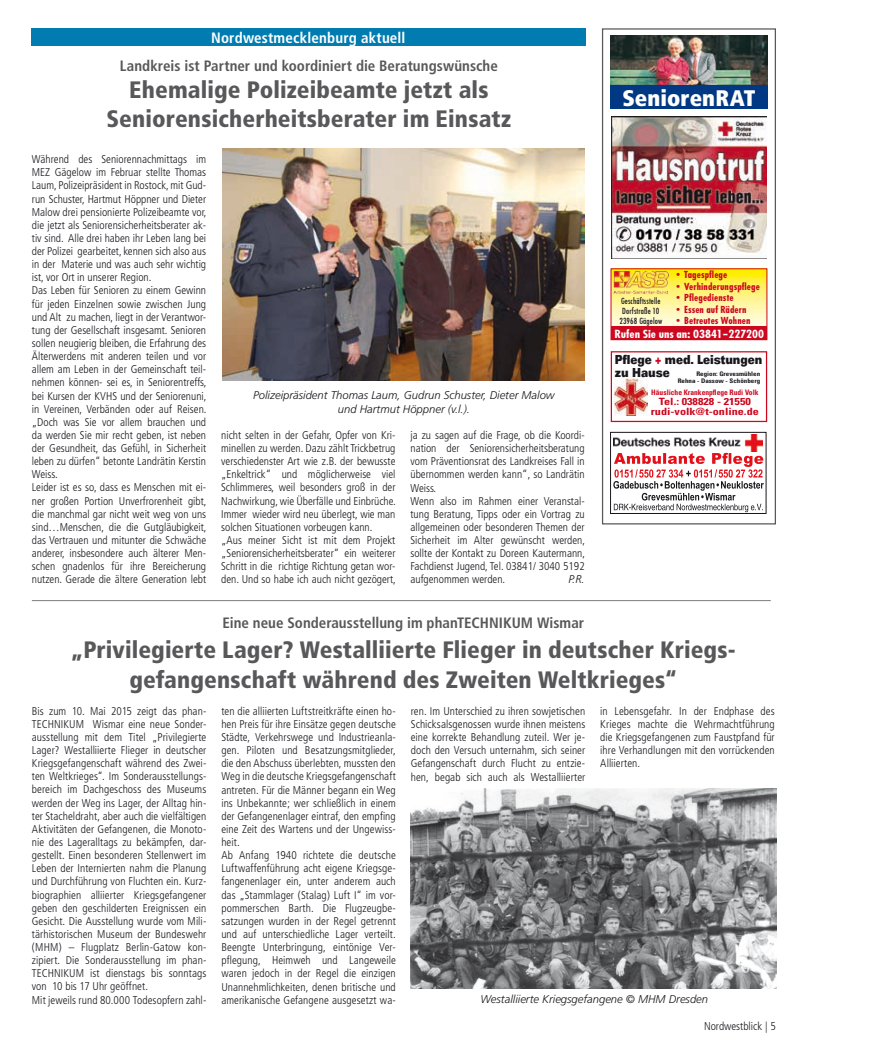
<style>
.page{position:relative;width:877px;height:1049px;background:#fff}
.page>*{position:absolute;margin:0;border:0;box-sizing:border-box;transform-origin:0 0}
.t1{font:900 condensed 23.75px/28.8px "Frutiger";letter-spacing:.005em;color:#58585a;text-align:center}
.t2{font:900 condensed 22.5px "Frutiger";letter-spacing:.005em;color:#fff}
.t3{font:700 condensed 15px "Frutiger";color:#58585a}
.t4{font:700 condensed 15px "Frutiger";letter-spacing:.01em;color:#fff}
.t5{font:900 expanded 12.5px/12.5px "Univers";color:#1a171c;scale:.66 1}
.t6{font:700 12.38px "Function Cond";color:#fff;scale:1.11 1}
.t7{font:300 condensed 11.25px/13.1px "Frutiger";color:#1a171c}
.t8{font:italic 300 11.25px/13.1px "Frutiger";color:#1a171c;text-align:center}
.t9{font:700 10.75px "Function Cond";letter-spacing:.01em;color:#cd071e;scale:1.04 1}
.t10{font:700 condensed 10px/10px "Univers";color:#cd071e;text-align:center;scale:1.22 1}
.t11{font:9.25px/9.6px "Function Cond";letter-spacing:.01em;color:#1a171c;text-align:center}
.t12{font:700 condensed 7.5px "Univers";color:#cd071e}
.t13{font:700 condensed 6.25px/6.2px "Univers";color:#1a171c;text-align:right;scale:1.12 1}
.s1{color:#cd071e}
</style>
<div class="page">
<div style="left:602px;top:28px;width:174px;height:496px;border:1px solid #58585a"></div>
<img style="left:614px;top:378px;width:33px;height:37px">
<div style="left:611px;top:351px;width:156px;height:71px;border:1px solid #cd071e"></div>
<svg style="left:613px;top:270px;width:152px;height:57px;background:#fdf08b"></svg>
<img style="left:614px;top:271px;width:55px;height:23px">
<div style="left:611px;top:327px;width:156px;height:13px;background:#cd071e"></div>
<div style="left:611px;top:268px;width:156px;height:72px;border:1px solid #cd071e"></div>
<img style="left:611px;top:117px;width:156px;height:141px">
<div style="left:32px;top:28px;width:554px;height:18px;background:#007cb0"></div>
<img style="left:610px;top:35px;width:158px;height:50px">
<div style="left:610px;top:85px;width:158px;height:23px;background:#003883"></div>
<img style="left:614px;top:434px;width:149px;height:18px">
<div style="left:610px;top:432px;width:156px;height:82px;border:1px solid #1a171c"></div>
<svg style="left:613px;top:453px;width:151px;height:59px"></svg>
<hr style="left:32px;top:600px;width:739px;height:1px;background:#7c7d7f">
<img style="left:223px;top:149px;width:361px;height:232px">
<img style="left:411px;top:788px;width:365px;height:201px">
<h3 class="t4" style="left:211px;top:29px;width:196px">Nordwestmecklenburg aktuell</h3>
<h3 class="t3" style="left:120px;top:57px;width:379px">Landkreis ist Partner und koordiniert die Beratungswünsche</h3>
<h1 class="t1" style="left:107px;top:75px;width:406px">Ehemalige Polizeibeamte jetzt als<br>Seniorensicherheitsberater im Einsatz</h1>
<p class="t7" style="left:32px;top:153px;width:176px">Während des Seniorennachmittags im MEZ Gägelow im Februar stellte Thomas Laum, Polizeipräsident in Rostock, mit Gud&shy;run Schuster, Hartmut Höppner und Dieter Malow drei pensionierte Polizeibeamte vor, die jetzt als Seniorensicherheitsberater ak&shy;tiv sind. Alle drei haben ihr Leben lang bei der Polizei gearbeitet, kennen sich also aus in der Materie und was auch sehr wichtig ist, vor Ort in unserer Region.<br>Das Leben für Senioren zu einem Gewinn für jeden Einzelnen sowie zwischen Jung und Alt zu machen, liegt in der Verantwor&shy;tung der Gesellschaft insgesamt. Senioren sollen neugierig bleiben, die Erfahrung des Älterwerdens mit anderen teilen und vor allem am Leben in der Gemeinschaft teil&shy;nehmen können- sei es, in Seniorentreffs, bei Kursen der KVHS und der Seniorenuni, in Vereinen, Verbänden oder auf Reisen. „Doch was Sie vor allem brauchen und da werden Sie mir recht geben, ist neben der Gesundheit, das Gefühl, in Sicherheit leben zu dürfen“ betonte Landrätin Kerstin Weiss.<br>Leider ist es so, dass es Menschen mit ei&shy;ner großen Portion Unverfrorenheit gibt, die manchmal gar nicht weit weg von uns sind…Menschen, die die Gutgläubigkeit, das Vertrauen und mitunter die Schwäche anderer, insbesondere auch älterer Men&shy;schen gnadenlos für ihre Bereicherung nutzen. Gerade die ältere Generation lebt</p>
<p class="t8" style="left:253px;top:389px;width:303px">Polizeipräsident Thomas Laum, Gudrun Schuster, Dieter Malow und Hartmut Höppner (v.l.).</p>
<p class="t7" style="left:221px;top:429px;width:176px">nicht selten in der Gefahr, Opfer von Kri&shy;minellen zu werden. Dazu zählt Trickbetrug verschiedenster Art wie z.B. der bewusste „Enkeltrick“ und möglicherweise viel Schlimmeres, weil besonders groß in der Nachwirkung, wie Überfälle und Einbrüche.<br>Immer wieder wird neu überlegt, wie man solchen Situationen vorbeugen kann. „Aus meiner Sicht ist mit dem Projekt „Seniorensicherheitsberater“ ein weiterer Schritt in die richtige Richtung getan wor&shy;den. Und so habe ich auch nicht gezögert,</p>
<p class="t7" style="left:410px;top:429px;width:176px">ja zu sagen auf die Frage, ob die Koordi&shy;nation der Seniorensicherheitsberatung vom Präventionsrat des Landkreises Fall in übernommen werden kann“, so Landrätin Weiss.<br>Wenn also im Rahmen einer Veranstal&shy;tung Beratung, Tipps oder ein Vortrag zu allgemeinen oder besonderen Themen der Sicherheit im Alter gewünscht werden, sollte der Kontakt zu Doreen Kautermann, Fachdienst Jugend, Tel. 03841/ 3040 5192 aufgenommen werden.</p>
<p class="t8" style="left:568px;top:573px;width:18px">P.R.</p>
<h2 class="t2" style="left:622px;top:84px;width:134px">SeniorenRAT</h2>
<p class="t9" style="left:674px;top:268px;width:53px">• Tagespflege</p>
<p class="t9" style="left:674px;top:280px;width:84px">• Verhinderungspflege</p>
<p class="t9" style="left:674px;top:291px;width:58px">• Pflegedienste</p>
<p class="t9" style="left:674px;top:303px;width:71px">• Essen auf Rädern</p>
<p class="t9" style="left:674px;top:314px;width:75px">• Betreutes Wohnen</p>
<p class="t11" style="left:619px;top:297px;width:44px">Geschäftsstelle<br>Dorfstraße 10<br>23968 Gägelow</p>
<p class="t6" style="left:615px;top:326px;width:136px">Rufen Sie uns an: 03841–227200</p>
<p class="t5" style="left:615px;top:353px;width:225px">Pflege <span class="s1">+</span> med. Leistungen zu Hause</p>
<p class="t13" style="left:678px;top:371px;width:75px">Region: Grevesmühlen<br>Rehna - Dassow - Schönberg</p>
<p class="t12" style="left:651px;top:387px;width:109px">Häusliche Krankenpflege Rudi Volk</p>
<p class="t10" style="left:651px;top:396px;width:90px">Tel.: 038828 - 21550 rudi-volk@t-online.de</p>
<h3 class="t3" style="left:222px;top:614px;width:363px">Eine neue Sonderausstellung im phanTECHNIKUM Wismar</h3>
<h1 class="t1" style="left:71px;top:635px;width:666px;line-height:30px">„Privilegierte Lager? Westalliierte Flieger in deutscher Kriegs&shy;gefangenschaft während des Zweiten Weltkrieges“</h1>
<p class="t7" style="left:32px;top:704px;width:176px">Bis zum 10. Mai 2015 zeigt das phan-TECHNIKUM Wismar eine neue Sonder&shy;ausstellung mit dem Titel „Privilegierte Lager? Westalliierte Flieger in deutscher Kriegsgefangenschaft während des Zwei&shy;ten Weltkrieges“. Im Sonderausstellungs&shy;bereich im Dachgeschoss des Museums werden der Weg ins Lager, der Alltag hin&shy;ter Stacheldraht, aber auch die vielfältigen Aktivitäten der Gefangenen, die Monoto&shy;nie des Lageralltags zu bekämpfen, dar&shy;gestellt. Einen besonderen Stellenwert im Leben der Internierten nahm die Planung und Durchführung von Fluchten ein. Kurz&shy;biographien alliierter Kriegsgefangener geben den geschilderten Ereignissen ein Gesicht. Die Ausstellung wurde vom Mili&shy;tärhistorischen Museum der Bundeswehr (MHM) – Flugplatz Berlin-Gatow kon&shy;zipiert. Die Sonderausstellung im phan-TECHNIKUM ist dienstags bis sonntags von 10 bis 17 Uhr geöffnet.<br>Mit jeweils rund 80.000 Todesopfern zahl-</p>
<p class="t7" style="left:221px;top:704px;width:176px">ten die alliierten Luftstreitkräfte einen ho&shy;hen Preis für ihre Einsätze gegen deutsche Städte, Verkehrswege und Industrieanla&shy;gen. Piloten und Besatzungsmitglieder, die den Abschuss überlebten, mussten den Weg in die deutsche Kriegsgefangenschaft antreten. Für die Männer begann ein Weg ins Unbekannte; wer schließlich in einem der Gefangenenlager eintraf, den empfing eine Zeit des Wartens und der Ungewiss&shy;heit.<br>Ab Anfang 1940 richtete die deutsche Luftwaffenführung acht eigene Kriegsge&shy;fangenenlager ein, unter anderem auch das „Stammlager (Stalag) Luft I“ im vor&shy;pommerschen Barth. Die Flugzeugbe&shy;satzungen wurden in der Regel getrennt und auf unterschiedliche Lager verteilt.<br>Beengte Unterbringung, eintönige Ver&shy;pflegung, Heimweh und Langeweile waren jedoch in der Regel die einzigen Unannehmlichkeiten, denen britische und amerikanische Gefangene ausgesetzt wa-</p>
<p class="t7" style="left:411px;top:704px;width:176px;text-align:justify">ren. Im Unterschied zu ihren sowjetischen Schicksalsgenossen wurde ihnen meistens eine korrekte Behandlung zuteil. Wer je&shy;doch den Versuch unternahm, sich seiner Gefangenschaft durch Flucht zu entzie&shy;hen, begab sich auch als Westalliierter</p>
<p class="t7" style="left:600px;top:704px;width:176px;text-align:justify">in Lebensgefahr. In der Endphase des Krieges machte die Wehrmachtführung die Kriegsgefangenen zum Faustpfand für ihre Verhandlungen mit den vorrückenden Alliierten.</p>
<p class="t8" style="left:481px;top:993px;width:229px">Westalliierte Kriegsgefangene © MHM Dresden</p>
<p class="t7" style="left:704px;top:1019px;width:73px">Nordwestblick | 5</p>
</div>
